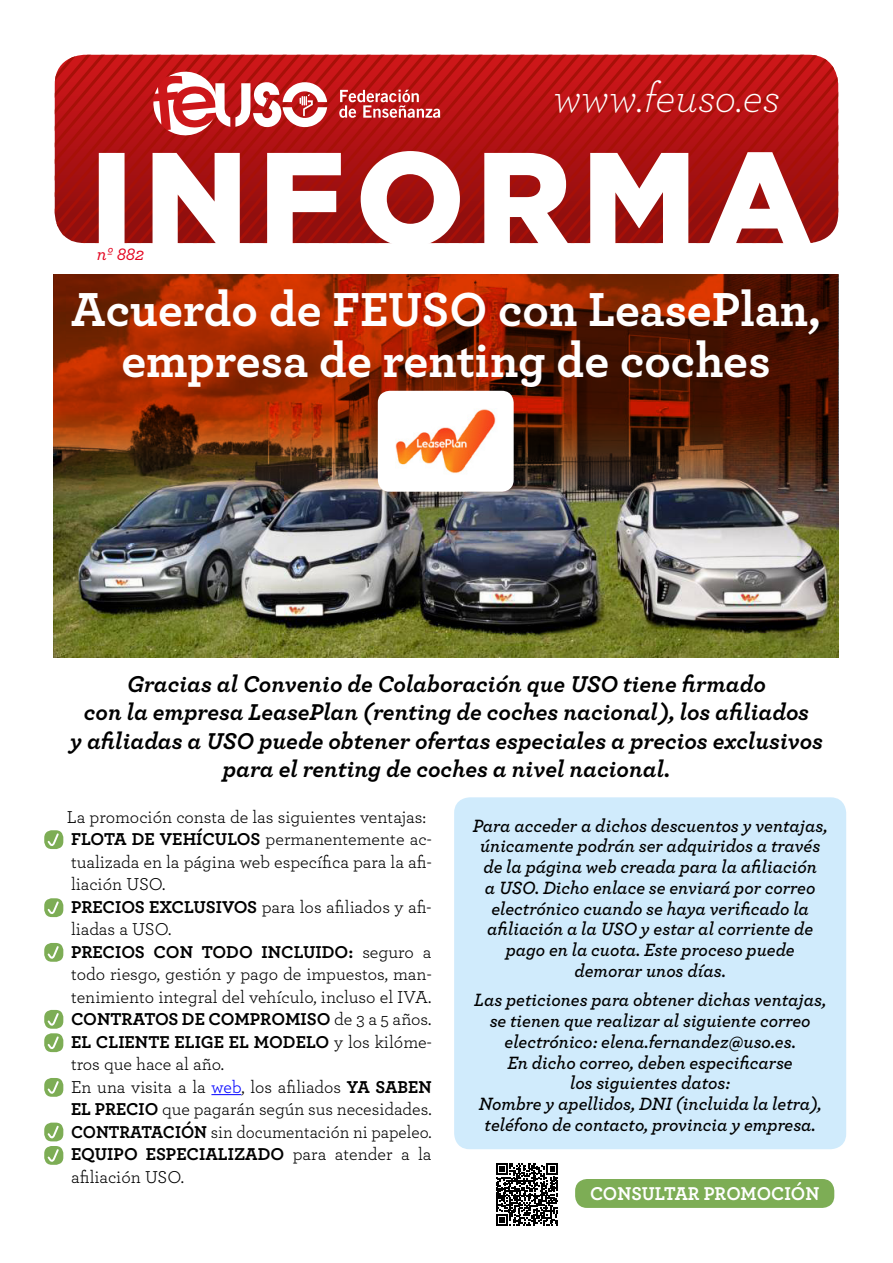
<style>
.page{position:relative;width:893px;height:1263px;background:#fff}
.page>*{position:absolute;margin:0;border:0;box-sizing:border-box;transform-origin:0 0}
.t1{font:700 50.1px/50.6px "Archer Pro";color:#fff;text-align:center}
.t2{font:italic 300 43.2px "Archer Pro";color:#fff}
.t3{font:italic 700 24px/28.5px "Archer Pro";color:#000;text-align:center}
.t4{font:700 19.5px "Archer Pro";color:#fff}
.t5{font:italic 600 18.6px/20.7px "Archer Pro";color:#000;text-align:center}
.t6{font:italic 500 18.15px "Archer Pro";color:#e30520}
.t7{font:18px/22.5px "Archer Pro";color:#000}
.t8{font:18px "Archer Pro";color:#000;scale:.96 1}
.t9{font:700 18px "Archer Pro";color:#000}
.s1{font-weight:700}
.s2{font-weight:400}
.s3{color:#00f}
</style>
<div class="page">
<svg style="left:124px;top:243px;width:660px;height:1px"></svg>
<svg style="left:55px;top:55px;width:783px;height:188px"></svg>
<hr style="left:211px;top:1094px;width:30px;height:1px;background:#00f">
<div style="left:575px;top:1179px;width:259px;height:29px;background:#7dad55;border-radius:12px"></div>
<div style="left:454px;top:797px;width:392px;height:352px;background:#d0ebfc;border-radius:16px"></div>
<div style="left:44px;top:830px;width:19px;height:19px;background:#7dad55;border-radius:8px"></div>
<svg style="left:46px;top:832px;width:14px;height:17px"></svg>
<div style="left:44px;top:898px;width:19px;height:19px;background:#7dad55;border-radius:8px"></div>
<svg style="left:46px;top:900px;width:14px;height:18px"></svg>
<div style="left:44px;top:943px;width:19px;height:19px;background:#7dad55;border-radius:8px"></div>
<svg style="left:46px;top:944px;width:14px;height:18px"></svg>
<div style="left:44px;top:1010px;width:19px;height:19px;background:#7dad55;border-radius:8px"></div>
<div style="left:44px;top:1033px;width:19px;height:19px;background:#7dad55;border-radius:8px"></div>
<svg style="left:46px;top:1011px;width:14px;height:42px"></svg>
<div style="left:44px;top:1078px;width:19px;height:19px;background:#7dad55;border-radius:8px"></div>
<svg style="left:46px;top:1079px;width:14px;height:18px"></svg>
<svg style="left:44px;top:1122px;width:19px;height:19px"></svg>
<div style="left:44px;top:1146px;width:19px;height:19px;background:#7dad55;border-radius:8px"></div>
<svg style="left:46px;top:1124px;width:14px;height:41px"></svg>
<img style="left:53px;top:274px;width:785px;height:383px">
<img style="left:378px;top:391px;width:136px;height:101px">
<svg style="left:496px;top:1163px;width:62px;height:63px"></svg>
<p class="t6" style="left:97px;top:241px;width:49px">nº 882</p>
<h2 class="t2" style="left:554px;top:68px;width:228px">www.feuso.es</h2>
<h1 class="t1" style="left:71px;top:281px;width:751px">Acuerdo de FEUSO con LeasePlan, empresa de renting de coches</h1>
<p class="t3" style="left:70px;top:667px;width:754px">Gracias al Convenio de Colaboración que USO tiene firmado<br>con la empresa LeasePlan (renting de coches nacional), los afiliados<br>y afiliadas a USO puede obtener ofertas especiales a precios exclusivos para el renting de coches a nivel nacional.</p>
<p class="t7" style="left:67px;top:805px;width:361px">La promoción consta de las siguientes ventajas:</p>
<p class="t7" style="left:71px;top:827px;width:362px;text-align:justify;text-indent:-13px">• <span class="s1">FLOTA DE VEHÍCULOS</span> permanentemente ac&shy;tualizada en la página web específica para la afi&shy;liación USO.</p>
<p class="t7" style="left:71px;top:895px;width:362px;text-indent:-13px">• <span class="s1">PRECIOS EXCLUSIVOS</span> para los afiliados y afi&shy;liadas a USO.</p>
<p class="t7" style="left:71px;top:940px;width:362px;text-align:justify;text-indent:-13px">• <span class="s1">PRECIOS CON TODO INCLUIDO:</span> seguro a todo riesgo, gestión y pago de impuestos, man&shy;tenimiento integral del vehículo, incluso el IVA.</p>
<p class="t9" style="left:58px;top:1005px;width:375px"><span class="s2">•</span> CONTRATOS DE COMPROMISO <span class="s2">de 3 a 5 años.</span></p>
<p class="t7" style="left:71px;top:1030px;width:362px;text-indent:-13px">• <span class="s1">EL CLIENTE ELIGE EL MODELO</span> y los kilóme&shy;tros que hace al año.</p>
<p class="t7" style="left:58px;top:1075px;width:375px;text-align:right">• En una visita a la <span class="s3">web</span>, los afiliados <span class="s1">YA SABEN<br>EL PRECIO</span> que pagarán según sus necesidades.</p>
<p class="t8" style="left:58px;top:1119px;width:390px">• <span class="s1">CONTRATACIÓN</span> sin documentación ni papeleo.</p>
<p class="t7" style="left:71px;top:1142px;width:362px;text-indent:-13px">• <span class="s1">EQUIPO ESPECIALIZADO</span> para atender a la afiliación USO.</p>
<p class="t5" style="left:473px;top:814px;width:356px">Para acceder a dichos descuentos y ventajas, únicamente podrán ser adquiridos a través de la página web creada para la afiliación<br>a USO. Dicho enlace se enviará por correo electrónico cuando se haya verificado la afiliación a la USO y estar al corriente de pago en la cuota. Este proceso puede demorar unos días.</p>
<p class="t5" style="left:474px;top:988px;width:354px">Las peticiones para obtener dichas ventajas, se tienen que realizar al siguiente correo electrónico: elena.fernandez@uso.es.<br>En dicho correo, deben especificarse<br>los siguientes datos:<br>Nombre y apellidos, DNI (incluida la letra), teléfono de contacto, provincia y empresa.</p>
<p class="t4" style="left:590px;top:1178px;width:231px">CONSULTAR PROMOCIÓN</p>
</div>
